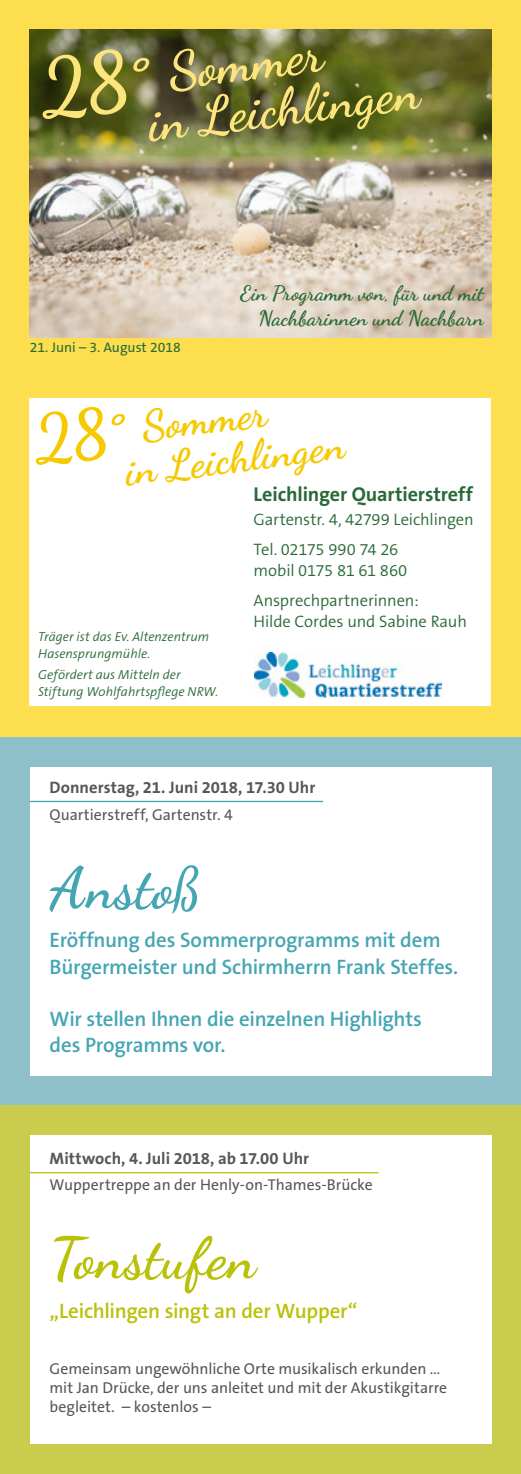
<style>
.page{position:relative;width:521px;height:1474px;background:#fff}
.page>*{position:absolute;margin:0;border:0;box-sizing:border-box;transform-origin:0 0}
.t1{font:700 57.75px "Dancing Script";letter-spacing:.01em;color:#bac109}
.t2{font:700 57.75px "Dancing Script";letter-spacing:.005em;color:#45a6b3}
.t3{font:700 51.98px/49px "Dancing Script";color:#fde57d}
.t4{font:700 42px/42px "Dancing Script";color:#f6c900}
.t5{font:600 21px/26.2px "The Sans B6";letter-spacing:-.01em;color:#45a6b3}
.t6{font:700 21px/24.5px "Dancing Script";letter-spacing:.005em;color:#2a6a38;text-align:right}
.t7{font:600 21px "The Sans B6";letter-spacing:-.015em;color:#bac109}
.t8{font:700 20.12px "The Sans B7";letter-spacing:-.005em;color:#2a6a38}
.t9{font:300 16.62px/29.8px "The Sans B4";letter-spacing:-.01em;color:#2a6a38}
.t10{font:700 16.62px "The Sans B7";color:#575756}
.t11{font:15.75px/19.2px "The Sans B5 Plain";color:#575756}
.t12{font:14px "The Sans B5 Plain";color:#2a6a38}
.t13{font:italic 300 13.12px/16.6px "The Sans B4";color:#2a6a38}
.s1{font-size:79.8px}
.s2{font-size:66.5px}
</style>
<div class="page">
<div style="left:0;top:737px;width:521px;height:368px;background:#8ec0c9"></div>
<div style="left:30px;top:766px;width:461px;height:309px;background:#fff"></div>
<div style="left:0;top:1105px;width:521px;height:368px;background:#cacc4e"></div>
<div style="left:30px;top:1134px;width:461px;height:309px;background:#fff"></div>
<hr style="left:30px;top:800px;width:293px;height:2px;background:#45a6b3">
<hr style="left:30px;top:1171px;width:348px;height:2px;background:#bac109">
<div style="left:0;top:0;width:521px;height:369px;background:#fcde4f"></div>
<img style="left:30px;top:30px;width:461px;height:307px">
<div style="left:0;top:368px;width:521px;height:369px;background:#fcde4f"></div>
<div style="left:29px;top:398px;width:462px;height:308px;background:#fff"></div>
<img style="left:254px;top:653px;width:187px;height:44px">
<h2 class="t3" style="left:139px;top:50px;width:274px;text-indent:-103px;rotate:-7deg"><span class="s1">28°</span> Sommer<br>in Leichlingen</h2>
<p class="t12" style="left:30px;top:340px;width:153px">21. Juni – 3. August 2018</p>
<h3 class="t6" style="left:240px;top:281px;width:245px">Ein Programm von, für und mit<br>Nachbarinnen und Nachbarn</h3>
<h3 class="t4" style="left:117px;top:408px;width:222px;text-indent:-87px;rotate:-7deg"><span class="s2">28°</span> Sommer<br>in Leichlingen</h3>
<p class="t8" style="left:254px;top:483px;width:221px">Leichlinger Quartierstreff</p>
<p class="t9" style="left:254px;top:506px;width:222px">Gartenstr. 4, 42799 Leichlingen<br>Tel. 02175 990 74 26</p>
<p class="t9" style="left:254px;top:556px;width:167px">mobil 0175 81 61 860<br>Ansprechpartnerinnen:</p>
<p class="t9" style="left:254px;top:607px;width:215px">Hilde Cordes und Sabine Rauh</p>
<p class="t13" style="left:38px;top:629px;width:172px">Träger ist das Ev. Altenzentrum<br>Hasensprungmühle.</p>
<p class="t13" style="left:38px;top:667px;width:182px">Gefördert aus Mitteln der<br>Stiftung Wohlfahrtspflege NRW.</p>
<p class="t10" style="left:50px;top:779px;width:267px">Donnerstag, 21. Juni 2018, 17.30 Uhr</p>
<p class="t11" style="left:50px;top:805px;width:185px">Quartierstreff, Gartenstr. 4</p>
<h1 class="t2" style="left:50px;top:852px;width:153px">Anstoß</h1>
<h3 class="t5" style="left:50px;top:928px;width:410px">Eröffnung des Sommerprogramms mit dem<br>Bürgermeister und Schirmherrn Frank Steffes.</h3>
<h3 class="t5" style="left:50px;top:1007px;width:374px">Wir stellen Ihnen die einzelnen Highlights des Programms vor.</h3>
<p class="t10" style="left:50px;top:1149px;width:261px">Mittwoch, 4. Juli 2018, ab 17.00 Uhr</p>
<p class="t11" style="left:50px;top:1175px;width:325px">Wuppertreppe an der Henly-on-Thames-Brücke</p>
<h1 class="t1" style="left:50px;top:1222px;width:208px">Tonstufen</h1>
<h3 class="t7" style="left:50px;top:1299px;width:309px">„Leichlingen singt an der Wupper“</h3>
<p class="t11" style="left:50px;top:1359px;width:399px">Gemeinsam ungewöhnliche Orte musikalisch erkunden … mit Jan Drücke, der uns anleitet und mit der Akustikgitarre begleitet. – kostenlos –</p>
</div>
